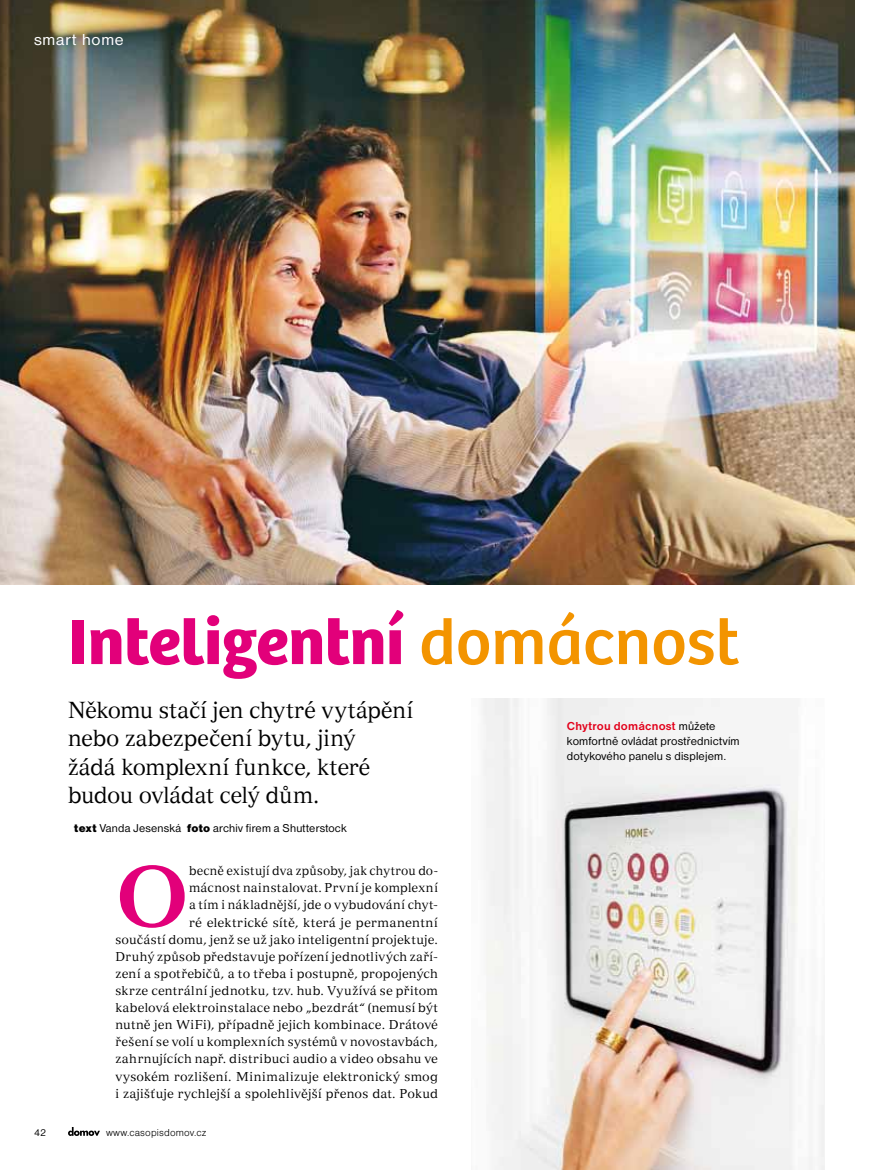
<style>
.page{position:relative;width:893px;height:1170px;background:#fff}
.page>*{position:absolute;margin:0;border:0;box-sizing:border-box;transform-origin:0 0}
.t1{font:700 84.45px "Versailles LT Com";color:#e2007a}
.t2{font:700 66px "Bree";letter-spacing:-.005em;color:#e2007a}
.t3{font:22.5px/28.5px "Versailles LT Com";letter-spacing:-.01em;color:#000}
.t4{font:16.5px "Nimbus Sans DOT";letter-spacing:.05em;color:#fff}
.t5{font:12.45px/17.1px "Versailles LT Com";letter-spacing:.015em;color:#000;text-align:right;scale:.96 1}
.t6{font:12px/15px "Nimbus Sans DOT";letter-spacing:.015em;color:#000}
.t7{font:11.85px "Nimbus Sans DOT";letter-spacing:.02em;color:#000}
.t8{font:10.5px "Nimbus Sans DOT Ligh";letter-spacing:.015em;color:#000}
.t9{font:10.5px "Nimbus Sans DOT";color:#000}
.s1{font-weight:400;color:#f39400}
.s2{font-family:"Nimbus Sans DOT Blac"}
.s3{font-weight:700;color:#e2001a}
</style>
<div class="page">
<img style="left:482px;top:698px;width:343px;height:471px">
<img style="left:0;top:0;width:855px;height:584px">
<svg style="left:68px;top:1127px;width:32px;height:8px"></svg>
<h3 class="t4" style="left:34px;top:30px;width:91px">smart home</h3>
<h2 class="t2" style="left:68px;top:602px;width:673px">Inteligentní <span class="s1">domácnost</span></h2>
<h3 class="t3" style="left:68px;top:695px;width:347px">Někomu stačí jen chytré vytápění nebo zabezpečení bytu, jiný<br>žádá komplexní funkce, které budou ovládat celý dům.</h3>
<p class="t7" style="left:74px;top:821px;width:274px"><span class="s2">text</span> Vanda Jesenská <span class="s2">foto</span> archiv firem a Shutterstock</p>
<h1 class="t1" style="left:116px;top:845px;width:75px">O</h1>
<p class="t5" style="left:116px;top:862px;width:337px">becně existují dva způsoby, jak chytrou do-<br>mácnost nainstalovat. První je komplexní<br>a tím i nákladnější, jde o vybudování chyt-<br>ré elektrické sítě, která je permanentní<br>součástí domu, jenž se už jako inteligentní projektuje.<br>Druhý způsob představuje pořízení jednotlivých zaří&shy;zení a spotřebičů, a to třeba i postupně, propojených skrze centrální jednotku, tzv. hub. Využívá se přitom kabelová elektroinstalace nebo „bezdrát“ (nemusí být nutně jen WiFi), případně jejich kombinace. Drátové řešení se volí u komplexních systémů v novostavbách, zahrnujících např. distribuci audio a video obsahu ve vysokém rozlišení. Minimalizuje elektronický smog i zajišťuje rychlejší a spolehlivější přenos dat. Pokud</p>
<p class="t9" style="left:34px;top:1126px;width:14px">42</p>
<p class="t8" style="left:106px;top:1126px;width:102px">www.casopisdomov.cz</p>
<p class="t6" style="left:567px;top:718px;width:174px"><span class="s3">Chytrou domácnost</span> můžete komfortně ovládat prostřednictvím dotykového panelu s displejem.</p>
</div>
